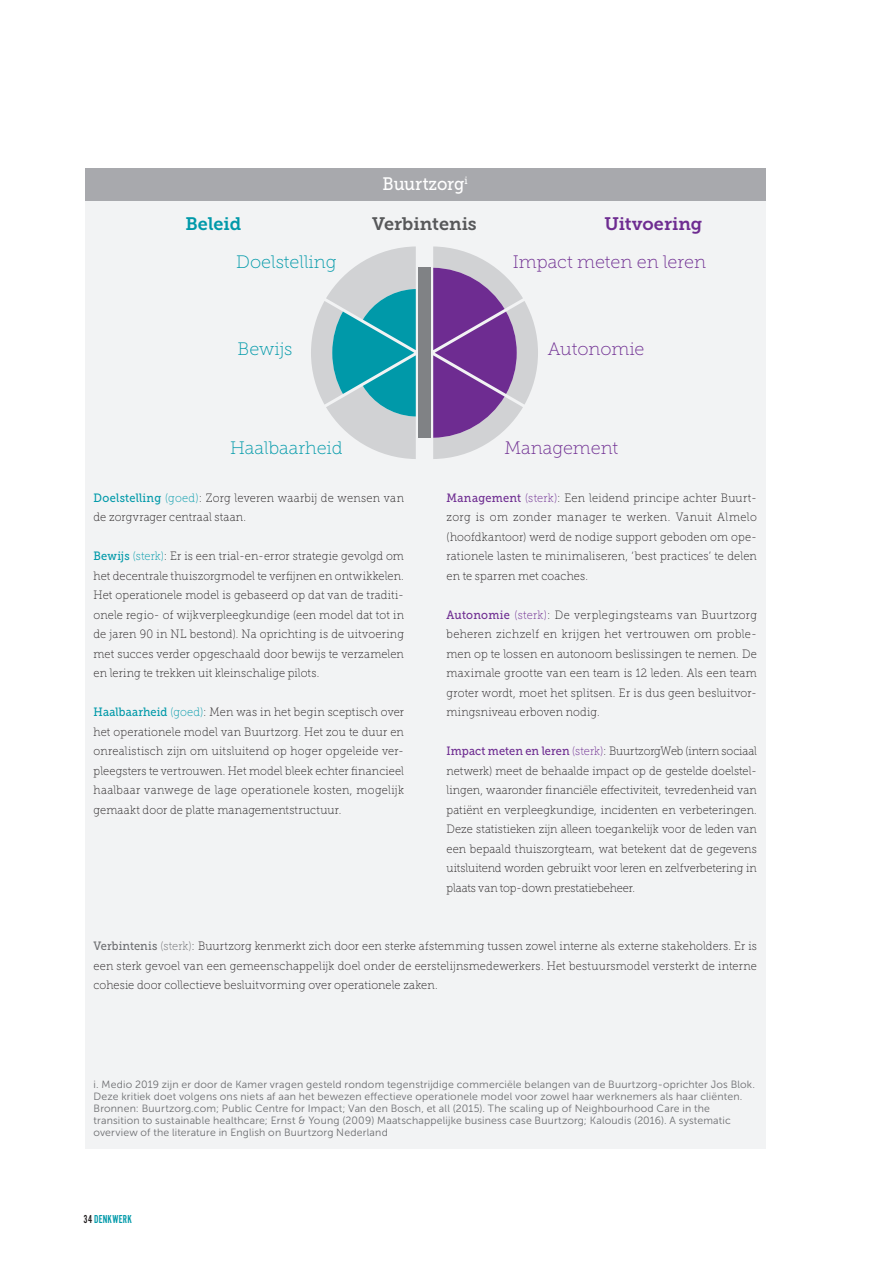
<style>
.page{position:relative;width:893px;height:1263px;background:#fff}
.page>*{position:absolute;margin:0;border:0;box-sizing:border-box;transform-origin:0 0}
.t1{font:18px "Museo Slab 100";color:#6e2c91}
.t2{font:18px "Museo Slab 100";color:#0099a9}
.t3{font:18px "Museo Slab 700";color:#57585a}
.t4{font:18px "Museo Slab 700";color:#6e2c91}
._04_Table_Topic_head{font:18px "Museo Slab 500";letter-spacing:-.005em;color:#fff;scale:.92 1}
.t5{font:18px "Museo Slab 700";color:#0099a9}
._00_Body{font:12px/19.5px "Museo Slab 100";letter-spacing:.01em;color:#231f20;text-align:justify;scale:.92 1}
.t6{font:12px "Alternate Got No 2 D";letter-spacing:.02em;color:#0099a9;scale:.92 1}
._03_Figuur_Footer_NO{font:10.5px/12px "Museo Sans 300";letter-spacing:.015em;color:#6c6d70}
.s1{font-family:"Museo Slab 500";color:#0099a9}
.s2{color:#0099a9}
.s3{font-family:"Museo Slab 500";color:#6e2c91}
.s4{color:#6e2c91}
.s5{font-family:"Museo Slab 500";color:#6c6d70}
.s6{color:#6c6d70}
.s7{color:#231f20}
</style>
<div class="page">
<div style="left:85px;top:170px;width:680px;height:978px;background:#f2f3f4"></div>
<svg style="left:433px;top:246px;width:105px;height:213px"></svg>
<svg style="left:311px;top:246px;width:105px;height:213px"></svg>
<div style="left:418px;top:268px;width:13px;height:170px;background:#808285"></div>
<div style="left:85px;top:168px;width:680px;height:33px;background:#a8a9ad"></div>
<p class="_04_Table_Topic_head" style="left:383px;top:174px;width:94px">Buurtzorg<sup>i</sup></p>
<p class="t5" style="left:186px;top:213px;width:57px">Beleid</p>
<p class="t3" style="left:372px;top:213px;width:106px">Verbintenis</p>
<p class="t4" style="left:604px;top:213px;width:99px">Uitvoering</p>
<p class="t2" style="left:236px;top:252px;width:102px">Doelstelling</p>
<p class="t1" style="left:513px;top:252px;width:195px">Impact meten en leren</p>
<p class="t2" style="left:237px;top:339px;width:57px">Bewijs</p>
<p class="t1" style="left:548px;top:339px;width:98px">Autonomie</p>
<p class="t2" style="left:230px;top:438px;width:114px">Haalbaarheid</p>
<p class="t1" style="left:504px;top:438px;width:115px">Management</p>
<p class="_00_Body" style="left:94px;top:488px;width:339px"><span class="s1">Doelstelling</span> <span class="s2">(goed)</span>: Zorg leveren waarbij de wensen van de zorgvrager centraal staan.</p>
<p class="_00_Body" style="left:94px;top:546px;width:339px"><span class="s1">Bewijs</span> <span class="s2">(sterk)</span>: Er is een trial-en-error strategie gevolgd om het decentrale thuiszorgmodel te verfijnen en ontwikkelen.<br>Het operationele model is gebaseerd op dat van de traditi&shy;onele regio- of wijkverpleegkundige (een model dat tot in de jaren 90 in NL bestond). Na oprichting is de uitvoering met succes verder opgeschaald door bewijs te verzamelen en lering te trekken uit kleinschalige pilots.</p>
<p class="_00_Body" style="left:94px;top:702px;width:339px"><span class="s1">Haalbaarheid</span> <span class="s2">(goed)</span>: Men was in het begin sceptisch over het operationele model van Buurtzorg. Het zou te duur en onrealistisch zijn om uitsluitend op hoger opgeleide ver&shy;pleegsters te vertrouwen. Het model bleek echter financieel haalbaar vanwege de lage operationele kosten, mogelijk gemaakt door de platte managementstructuur.</p>
<p class="_00_Body" style="left:446px;top:488px;width:339px"><span class="s3">Management</span> <span class="s4">(sterk)</span>: Een leidend principe achter Buurt&shy;zorg is om zonder manager te werken. Vanuit Almelo (hoofdkantoor) werd de nodige support geboden om ope&shy;rationele lasten te minimaliseren, ‘best practices’ te delen en te sparren met coaches.</p>
<p class="_00_Body" style="left:446px;top:605px;width:339px"><span class="s3">Autonomie</span> <span class="s4">(sterk)</span>: De verplegingsteams van Buurtzorg beheren zichzelf en krijgen het vertrouwen om proble&shy;men op te lossen en autonoom beslissingen te nemen. De maximale grootte van een team is 12 leden. Als een team groter wordt, moet het splitsen. Er is dus geen besluitvor&shy;mingsniveau erboven nodig.</p>
<p class="_00_Body" style="left:446px;top:741px;width:339px"><span class="s3">Impact meten en leren</span> <span class="s4">(sterk)</span>: BuurtzorgWeb (intern sociaal netwerk) meet de behaalde impact op de gestelde doelstel&shy;lingen, waaronder financiële effectiviteit, tevredenheid van patiënt en verpleegkundige, incidenten en verbeteringen.<br>Deze statistieken zijn alleen toegankelijk voor de leden van een bepaald thuiszorgteam, wat betekent dat de gegevens uitsluitend worden gebruikt voor leren en zelfverbetering in plaats van top-down prestatiebeheer.</p>
<p class="_00_Body" style="left:94px;top:936px;width:722px"><span class="s5">Verbintenis</span> <span class="s6">(sterk)</span>: Buurtzorg kenmerkt zich door een sterke afstemming tussen zowel interne als externe stakeholders. Er is een sterk gevoel van een gemeenschappelijk doel onder de eerstelijnsmedewerkers. Het bestuursmodel versterkt de interne cohesie door collectieve besluitvorming over operationele zaken.</p>
<p class="_03_Figuur_Footer_NO" style="left:94px;top:1079px;width:663px">i. Medio 2019 zijn er door de Kamer vragen gesteld rondom tegenstrijdige commerciële belangen van de Buurtzorg-oprichter Jos Blok.<br>Deze kritiek doet volgens ons niets af aan het bewezen effectieve operationele model voor zowel haar werknemers als haar cliënten.<br>Bronnen: Buurtzorg.com; Public Centre for Impact; Van den Bosch, et all (2015). The scaling up of Neighbourhood Care in the transition to sustainable healthcare; Ernst &amp; Young (2009) Maatschappelijke business case Buurtzorg; Kaloudis (2016). A systematic overview of the literature in English on Buurtzorg Nederland</p>
<p class="t6" style="left:84px;top:1213px;width:54px"><span class="s7">34</span> DENKWERK</p>
</div>
